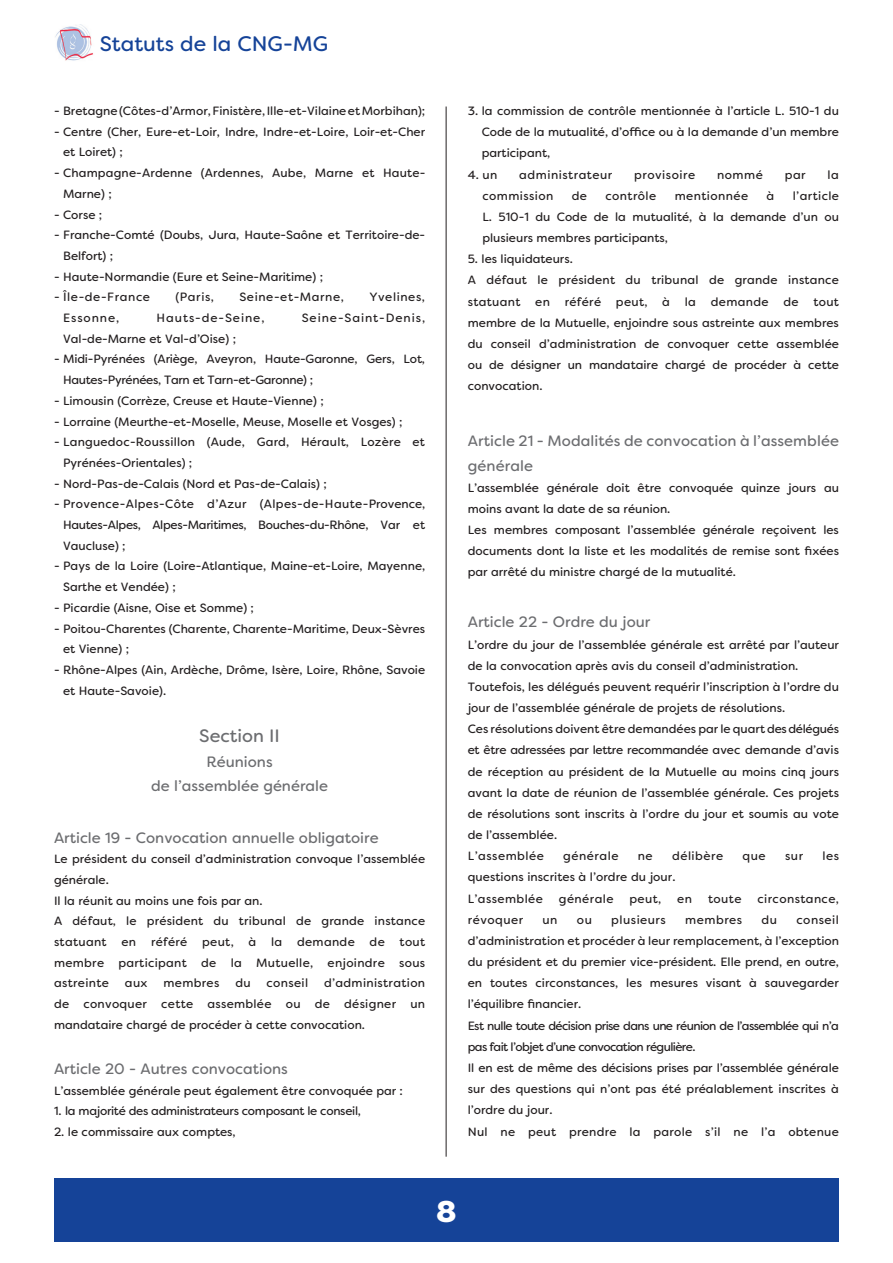
<style>
.page{position:relative;width:893px;height:1263px;background:#fff}
.page>*{position:absolute;margin:0;border:0;box-sizing:border-box;transform-origin:0 0}
.t1{font:900 30px "Filson Soft";color:#fff}
.t2{font:21px "Filson Soft";color:#154398}
.section1{font:18px "Filson Soft";color:#6c6d70}
.section2{font:15px/24.3px "Filson Soft";color:#6c6d70;text-align:center}
.t3{font:12px/21.1px "Filson Soft";color:#231f20}
.t4{font:12px/20.7px "Filson Soft";letter-spacing:.02em;color:#231f20}
.t5{font:12px/21.1px "Filson Soft";letter-spacing:-.05em;color:#231f20}
.t6{font:12px "Filson Soft";letter-spacing:.04em;color:#231f20}
.t7{font:12px "Filson Soft";letter-spacing:.035em;color:#231f20}
.t8{font:12px "Filson Soft";letter-spacing:-.025em;color:#231f20}
.t9{font:12px "Filson Soft";letter-spacing:.075em;color:#231f20}
.t10{font:12px "Filson Soft";letter-spacing:.05em;color:#231f20}
.t11{font:12px "Filson Soft";letter-spacing:.03em;color:#231f20}
</style>
<div class="page">
<hr style="left:446px;top:107px;width:1px;height:1050px;background:#231f20">
<div style="left:54px;top:1179px;width:785px;height:63px;background:#154398"></div>
<img style="left:55px;top:25px;width:38px;height:36px">
<h2 class="t2" style="left:100px;top:30px;width:230px">Statuts de la CNG-MG</h2>
<p class="t3" style="left:54px;top:100px;width:373px">- Bretagne (Côtes-d’Armor, Finistère, Ille-et-Vilaine et Morbihan);</p>
<p class="t3" style="left:63px;top:121px;width:364px;line-height:20.7px;text-indent:-9px">- Centre (Cher, Eure-et-Loir, Indre, Indre-et-Loire, Loir-et-Cher et Loiret) ;</p>
<p class="t3" style="left:63px;top:162px;width:364px;line-height:20.7px;text-indent:-9px">- Champagne-Ardenne (Ardennes, Aube, Marne et Haute-<br>Marne) ;</p>
<p class="t3" style="left:54px;top:204px;width:50px">- Corse ;</p>
<p class="t3" style="left:63px;top:225px;width:364px;line-height:20.7px;text-indent:-9px">- Franche-Comté (Doubs, Jura, Haute-Saône et Territoire-de-<br>Belfort) ;</p>
<p class="t3" style="left:54px;top:266px;width:271px">- Haute-Normandie (Eure et Seine-Maritime) ;</p>
<p class="t10" style="left:54px;top:289px;width:98px">- Île-de-France</p>
<p class="t3" style="left:175px;top:286px;width:40px">(Paris,</p>
<p class="t10" style="left:239px;top:289px;width:106px">Seine-et-Marne,</p>
<p class="t10" style="left:369px;top:289px;width:57px">Yvelines,</p>
<p class="t9" style="left:63px;top:310px;width:58px">Essonne,</p>
<p class="t9" style="left:157px;top:310px;width:109px">Hauts-de-Seine,</p>
<p class="t9" style="left:302px;top:310px;width:125px">Seine-Saint-Denis,</p>
<p class="t3" style="left:63px;top:328px;width:174px">Val-de-Marne et Val-d’Oise) ;</p>
<p class="t3" style="left:63px;top:349px;width:363px;line-height:20.7px;text-indent:-9px">- Midi-Pyrénées (Ariège, Aveyron, Haute-Garonne, Gers, Lot,<br>Hautes-Pyrénées, Tarn et Tarn-et-Garonne) ;</p>
<p class="t3" style="left:54px;top:390px;width:271px">- Limousin (Corrèze, Creuse et Haute-Vienne) ;</p>
<p class="t3" style="left:54px;top:411px;width:350px">- Lorraine (Meurthe-et-Moselle, Meuse, Moselle et Vosges) ;</p>
<p class="t4" style="left:63px;top:432px;width:363px;text-indent:-9px">- Languedoc-Roussillon (Aude, Gard, Hérault, Lozère et<br>Pyrénées-Orientales) ;</p>
<p class="t3" style="left:54px;top:473px;width:274px">- Nord-Pas-de-Calais (Nord et Pas-de-Calais) ;</p>
<p class="t3" style="left:63px;top:494px;width:364px;line-height:20.7px;text-align:justify;text-indent:-9px">- Provence-Alpes-Côte d’Azur (Alpes-de-Haute-Provence, Hautes-Alpes, Alpes-Maritimes, Bouches-du-Rhône, Var et Vaucluse) ;</p>
<p class="t3" style="left:63px;top:556px;width:364px;line-height:20.7px;text-indent:-9px">- Pays de la Loire (Loire-Atlantique, Maine-et-Loire, Mayenne,<br>Sarthe et Vendée) ;</p>
<p class="t3" style="left:54px;top:597px;width:201px">- Picardie (Aisne, Oise et Somme) ;</p>
<p class="t3" style="left:63px;top:618px;width:364px;line-height:20.7px;text-indent:-9px">- Poitou-Charentes (Charente, Charente-Maritime, Deux-Sèvres et Vienne) ;</p>
<p class="t3" style="left:63px;top:659px;width:364px;line-height:20.7px;text-indent:-9px">- Rhône-Alpes (Ain, Ardèche, Drôme, Isère, Loire, Rhône, Savoie et Haute-Savoie).</p>
<p class="section1" style="left:199px;top:724px;width:82px">Section II</p>
<p class="section2" style="left:151px;top:749px;width:178px">Réunions<br>de l’assemblée générale</p>
<p class="section2" style="left:54px;top:825px;width:326px">Article 19 - Convocation annuelle obligatoire</p>
<p class="t3" style="left:54px;top:849px;width:373px;line-height:20.7px">Le président du conseil d’administration convoque l’assemblée générale.</p>
<p class="t3" style="left:54px;top:890px;width:210px">Il la réunit au moins une fois par an.</p>
<p class="t3" style="left:54px;top:911px;width:373px;line-height:20.7px;text-align:justify">A défaut, le président du tribunal de grande instance statuant en référé peut, à la demande de tout membre participant de la Mutuelle, enjoindre sous astreinte</p>
<p class="t3" style="left:54px;top:973px;width:373px;line-height:20.7px;text-align:justify;text-indent:270px">d’administration de convoquer cette assemblée ou de désigner un mandataire chargé de procéder à cette convocation.</p>
<p class="section2" style="left:54px;top:1056px;width:235px">Article 20 - Autres convocations</p>
<p class="t3" style="left:54px;top:1080px;width:350px">L’assemblée générale peut également être convoquée par :</p>
<p class="t8" style="left:54px;top:1103px;width:308px">1. la majorité des administrateurs composant le conseil,</p>
<p class="t3" style="left:54px;top:1121px;width:183px">2. le commissaire aux comptes,</p>
<p class="t3" style="left:125px;top:973px;width:24px">aux</p>
<p class="t11" style="left:163px;top:975px;width:58px">membres</p>
<p class="t3" style="left:235px;top:973px;width:17px">du</p>
<p class="t11" style="left:267px;top:975px;width:43px">conseil</p>
<p class="t3" style="left:482px;top:100px;width:359px;text-align:justify;text-indent:-14px">3. la commission de contrôle mentionnée à l’article L. 510-1 du Code de la mutualité, d’office ou à la demande d’un membre participant,</p>
<p class="t3" style="left:468px;top:164px;width:31px">4. un</p>
<p class="t6" style="left:519px;top:167px;width:95px">administrateur</p>
<p class="t6" style="left:634px;top:167px;width:62px">provisoire</p>
<p class="t3" style="left:717px;top:164px;width:47px">nommé</p>
<p class="t3" style="left:785px;top:164px;width:22px">par</p>
<p class="t3" style="left:828px;top:164px;width:13px">la</p>
<p class="t7" style="left:482px;top:188px;width:72px">commission</p>
<p class="t3" style="left:572px;top:185px;width:17px">de</p>
<p class="t7" style="left:605px;top:188px;width:52px">contrôle</p>
<p class="t7" style="left:675px;top:188px;width:75px">mentionnée</p>
<p class="t3" style="left:767px;top:185px;width:9px">à</p>
<p class="t3" style="left:482px;top:185px;width:358px;text-align:justify;text-indent:310px">l’article L. 510-1 du Code de la mutualité, à la demande d’un ou plusieurs membres participants,</p>
<p class="t3" style="left:468px;top:248px;width:107px">5. les liquidateurs.</p>
<p class="t3" style="left:468px;top:270px;width:373px;text-align:justify">A défaut le président du tribunal de grande instance statuant en référé peut, à la demande de tout membre de la Mutuelle, enjoindre sous astreinte aux membres du conseil d’administration de convoquer cette assemblée ou de désigner un mandataire chargé de procéder à cette convocation.</p>
<p class="section2" style="left:468px;top:428px;width:373px;line-height:24.8px;text-align:left">Article 21 - Modalités de convocation à l’assemblée générale</p>
<p class="t3" style="left:468px;top:477px;width:373px">L’assemblée générale doit être convoquée quinze jours au moins avant la date de sa réunion.</p>
<p class="t3" style="left:468px;top:519px;width:373px;text-align:justify">Les membres composant l’assemblée générale reçoivent les documents dont la liste et les modalités de remise sont fixées par arrêté du ministre chargé de la mutualité.</p>
<p class="section2" style="left:468px;top:610px;width:184px">Article 22 - Ordre du jour</p>
<p class="t3" style="left:468px;top:634px;width:373px">L’ordre du jour de l’assemblée générale est arrêté par l’auteur de la convocation après avis du conseil d’administration.</p>
<p class="t3" style="left:468px;top:676px;width:373px">Toutefois, les délégués peuvent requérir l’inscription à l’ordre du jour de l’assemblée générale de projets de résolutions.</p>
<p class="t3" style="left:468px;top:718px;width:373px;text-align:justify">Ces résolutions doivent être demandées par le quart des délégués et être adressées par lettre recommandée avec demande d’avis de réception au président de la Mutuelle au moins cinq jours avant la date de réunion de l’assemblée générale. Ces projets de résolutions sont inscrits à l’ordre du jour et soumis au vote de l’assemblée.</p>
<p class="t6" style="left:468px;top:848px;width:78px">L’assemblée</p>
<p class="t6" style="left:563px;top:848px;width:57px">générale</p>
<p class="t3" style="left:638px;top:845px;width:16px">ne</p>
<p class="t6" style="left:672px;top:848px;width:53px">délibère</p>
<p class="t3" style="left:743px;top:845px;width:25px">que</p>
<p class="t3" style="left:785px;top:845px;width:19px">sur</p>
<p class="t3" style="left:822px;top:845px;width:18px">les</p>
<p class="t3" style="left:468px;top:867px;width:209px">questions inscrites à l’ordre du jour.</p>
<p class="t7" style="left:468px;top:891px;width:77px">L’assemblée</p>
<p class="t7" style="left:559px;top:891px;width:56px">générale</p>
<p class="t3" style="left:629px;top:888px;width:33px">peut,</p>
<p class="t3" style="left:677px;top:888px;width:16px">en</p>
<p class="t3" style="left:708px;top:888px;width:35px">toute</p>
<p class="t7" style="left:757px;top:891px;width:83px">circonstance,</p>
<p class="t6" style="left:468px;top:912px;width:57px">révoquer</p>
<p class="t3" style="left:543px;top:909px;width:16px">un</p>
<p class="t3" style="left:577px;top:909px;width:17px">ou</p>
<p class="t6" style="left:611px;top:912px;width:56px">plusieurs</p>
<p class="t6" style="left:685px;top:912px;width:58px">membres</p>
<p class="t3" style="left:762px;top:909px;width:17px">du</p>
<p class="t3" style="left:468px;top:909px;width:373px;text-align:justify;text-indent:329px">conseil d’administration et procéder à leur remplacement, à l’exception du président et du premier vice-président. Elle prend, en outre, en toutes circonstances, les mesures visant à sauvegarder l’équilibre financier.</p>
<p class="t5" style="left:468px;top:1015px;width:373px">Est nulle toute décision prise dans une réunion de l’assemblée qui n’a pas fait l’objet d’une convocation régulière.</p>
<p class="t3" style="left:468px;top:1057px;width:373px;text-align:justify">Il en est de même des décisions prises par l’assemblée générale sur des questions qui n’ont pas été préalablement inscrites à l’ordre du jour.</p>
<p class="t4" style="left:468px;top:1121px;width:373px">Nul ne peut prendre la parole s’il ne l’a obtenue</p>
<h1 class="t1" style="left:436px;top:1192px;width:22px">8</h1>
</div>
